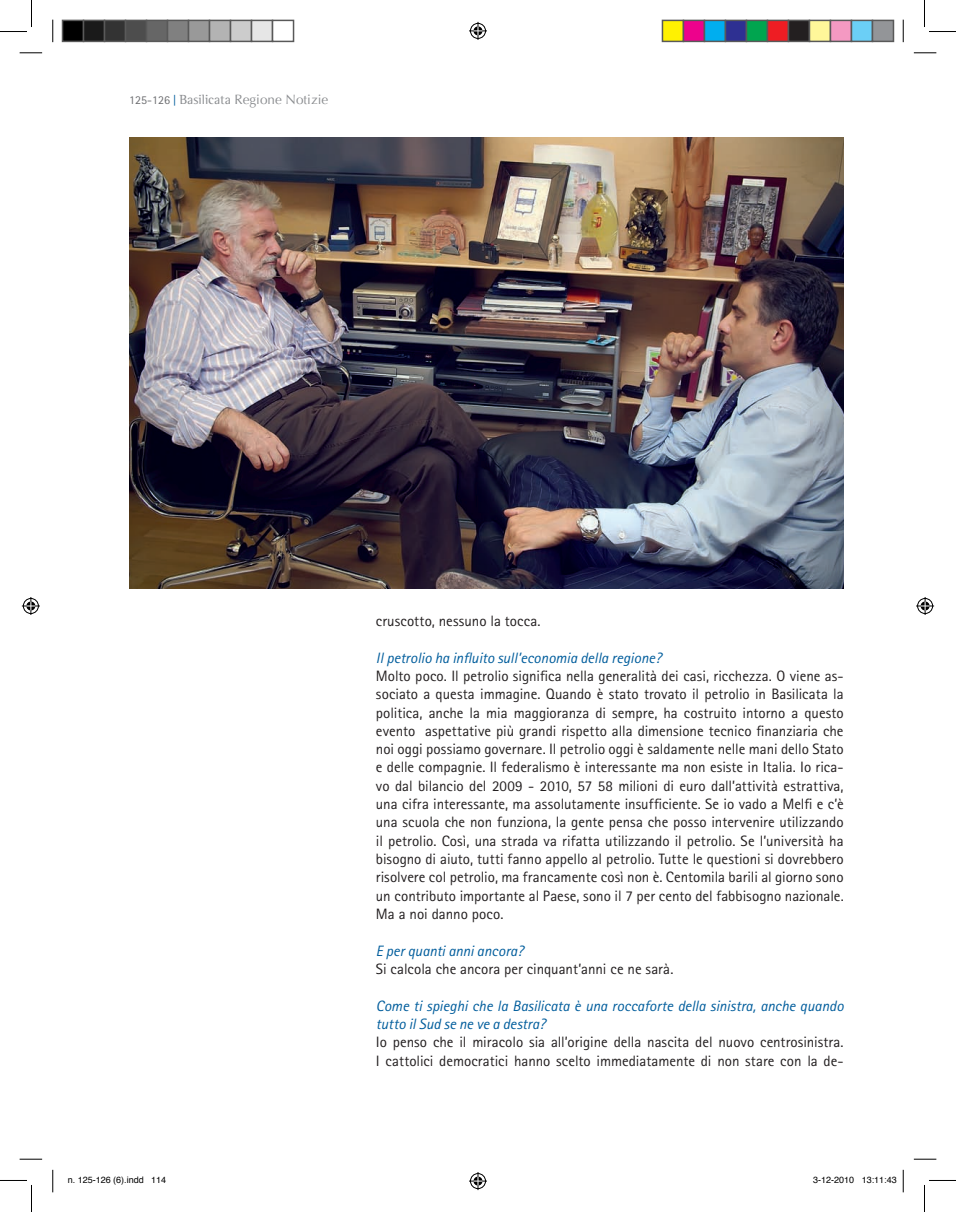
<style>
.page{position:relative;width:956px;height:1212px;background:#fff}
.page>*{position:absolute;margin:0;border:0;box-sizing:border-box;transform-origin:0 0}
.t1{font:15px/18.3px "Rotis Sans Serif";color:#231f20}
.t2{font:13.5px "Optima";color:#8a8c8f}
.t3{font:9px "Helvetica";color:#000}
.s1{font-family:"Rotis Sans Serif";font-size:12px;color:#6c6d70}
.s2{font-family:"Rotis Sans Serif";font-size:12px;color:#005d9c}
.s3{font-family:"Rotis Semi Serif"}
.s4{font-style:italic;color:#005d9c}
</style>
<div class="page">
<img style="left:129px;top:138px;width:715px;height:451px">
<svg style="left:20px;top:52px;width:22px;height:2px"></svg>
<svg style="left:914px;top:52px;width:22px;height:2px"></svg>
<svg style="left:20px;top:1158px;width:22px;height:1px"></svg>
<svg style="left:914px;top:1158px;width:22px;height:1px"></svg>
<svg style="left:52px;top:20px;width:2px;height:22px"></svg>
<svg style="left:52px;top:1169px;width:2px;height:22px"></svg>
<svg style="left:903px;top:20px;width:1px;height:22px"></svg>
<svg style="left:903px;top:1169px;width:1px;height:22px"></svg>
<svg style="left:0;top:0;width:32px;height:32px"></svg>
<svg style="left:0;top:1180px;width:32px;height:31px"></svg>
<svg style="left:924px;top:0;width:32px;height:32px"></svg>
<svg style="left:924px;top:1180px;width:32px;height:31px"></svg>
<svg style="left:469px;top:22px;width:18px;height:18px"></svg>
<svg style="left:469px;top:1172px;width:18px;height:17px"></svg>
<svg style="left:22px;top:597px;width:18px;height:18px"></svg>
<svg style="left:916px;top:597px;width:18px;height:18px"></svg>
<div style="left:63px;top:20px;width:21px;height:21px;background:#000"></div>
<div style="left:62px;top:20px;width:22px;height:22px;border:2px solid #595959"></div>
<div style="left:84px;top:20px;width:21px;height:21px;background:#1a1a1a"></div>
<div style="left:83px;top:20px;width:22px;height:22px;border:2px solid #595959"></div>
<div style="left:105px;top:20px;width:21px;height:21px;background:#333"></div>
<div style="left:104px;top:20px;width:22px;height:22px;border:2px solid #595959"></div>
<div style="left:126px;top:20px;width:21px;height:21px;background:#4d4d4d"></div>
<div style="left:125px;top:20px;width:22px;height:22px;border:2px solid #595959"></div>
<div style="left:147px;top:20px;width:21px;height:21px;background:#666"></div>
<div style="left:146px;top:20px;width:22px;height:22px;border:2px solid #595959"></div>
<div style="left:168px;top:20px;width:21px;height:21px;background:#808080"></div>
<div style="left:167px;top:20px;width:22px;height:22px;border:2px solid #595959"></div>
<div style="left:189px;top:20px;width:21px;height:21px;background:#999"></div>
<div style="left:188px;top:20px;width:22px;height:22px;border:2px solid #595959"></div>
<div style="left:210px;top:20px;width:21px;height:21px;background:#b3b3b3"></div>
<div style="left:209px;top:20px;width:22px;height:22px;border:2px solid #595959"></div>
<div style="left:231px;top:20px;width:21px;height:21px;background:#ccc"></div>
<div style="left:230px;top:20px;width:22px;height:22px;border:2px solid #595959"></div>
<div style="left:252px;top:20px;width:21px;height:21px;background:#e6e6e6"></div>
<div style="left:251px;top:20px;width:22px;height:22px;border:2px solid #595959"></div>
<div style="left:272px;top:20px;width:22px;height:22px;border:2px solid #595959"></div>
<div style="left:662px;top:20px;width:21px;height:21px;background:#fff101"></div>
<div style="left:662px;top:20px;width:22px;height:22px;border:2px solid #595959"></div>
<div style="left:683px;top:20px;width:21px;height:21px;background:#ed028c"></div>
<div style="left:683px;top:20px;width:22px;height:22px;border:2px solid #595959"></div>
<div style="left:704px;top:20px;width:21px;height:21px;background:#00aeef"></div>
<div style="left:704px;top:20px;width:22px;height:22px;border:2px solid #595959"></div>
<div style="left:725px;top:20px;width:21px;height:21px;background:#2e3092"></div>
<div style="left:725px;top:20px;width:22px;height:22px;border:2px solid #595959"></div>
<div style="left:746px;top:20px;width:21px;height:21px;background:#00a54f"></div>
<div style="left:746px;top:20px;width:22px;height:22px;border:2px solid #595959"></div>
<div style="left:767px;top:20px;width:21px;height:21px;background:#ee1d23"></div>
<div style="left:767px;top:20px;width:22px;height:22px;border:2px solid #595959"></div>
<div style="left:788px;top:20px;width:21px;height:21px;background:#231f20"></div>
<div style="left:788px;top:20px;width:22px;height:22px;border:2px solid #595959"></div>
<div style="left:809px;top:20px;width:21px;height:21px;background:#fff79a"></div>
<div style="left:809px;top:20px;width:22px;height:22px;border:2px solid #595959"></div>
<div style="left:830px;top:20px;width:21px;height:21px;background:#f499c2"></div>
<div style="left:830px;top:20px;width:22px;height:22px;border:2px solid #595959"></div>
<div style="left:851px;top:20px;width:21px;height:21px;background:#6bcff6"></div>
<div style="left:851px;top:20px;width:22px;height:22px;border:2px solid #595959"></div>
<div style="left:872px;top:20px;width:21px;height:21px;background:#939598"></div>
<div style="left:872px;top:20px;width:22px;height:22px;border:2px solid #595959"></div>
<p class="t2" style="left:129px;top:91px;width:201px"><span class="s1">125-126</span> <span class="s2">|</span> <span class="s3">Basilicata</span> Regione Notizie</p>
<p class="t1" style="left:376px;top:611px;width:166px">cruscotto, nessuno la tocca.</p>
<p class="t1" style="left:376px;top:648px;width:469px"><span class="s4">Il petrolio ha influito sull’economia della regione?<br></span>Molto poco. Il petrolio significa nella generalità dei casi, ricchezza. O viene as&shy;sociato a questa immagine. Quando è stato trovato il petrolio in Basilicata la politica, anche la mia maggioranza di sempre, ha costruito intorno a questo evento aspettative più grandi rispetto alla dimensione tecnico finanziaria che noi oggi possiamo governare. Il petrolio oggi è saldamente nelle mani dello Stato e delle compagnie. Il federalismo è interessante ma non esiste in Italia. Io rica&shy;vo dal bilancio del 2009 - 2010, 57 58 milioni di euro dall’attività estrattiva, una cifra interessante, ma assolutamente insufficiente. Se io vado a Melfi e c’è una scuola che non funziona, la gente pensa che posso intervenire utilizzando il petrolio. Così, una strada va rifatta utilizzando il petrolio. Se l’università ha bisogno di aiuto, tutti fanno appello al petrolio. Tutte le questioni si dovrebbero risolvere col petrolio, ma francamente così non è. Centomila barili al giorno sono un contributo importante al Paese, sono il 7 per cento del fabbisogno nazionale.<br>Ma a noi danno poco.</p>
<p class="t1" style="left:376px;top:941px;width:299px"><span class="s4">E per quanti anni ancora?<br></span>Si calcola che ancora per cinquant’anni ce ne sarà.</p>
<p class="t1" style="left:376px;top:995px;width:469px"><span class="s4">Come ti spieghi che la Basilicata è una roccaforte della sinistra, anche quando tutto il Sud se ne ve a destra?<br></span>Io penso che il miracolo sia all’origine della nascita del nuovo centrosinistra.<br>I cattolici democratici hanno scelto immediatamente di non stare con la de-</p>
<p class="t3" style="left:68px;top:1173px;width:100px">n. 125-126 (6).indd 114</p>
<p class="t3" style="left:813px;top:1173px;width:85px">3-12-2010 13:11:43</p>
</div>
